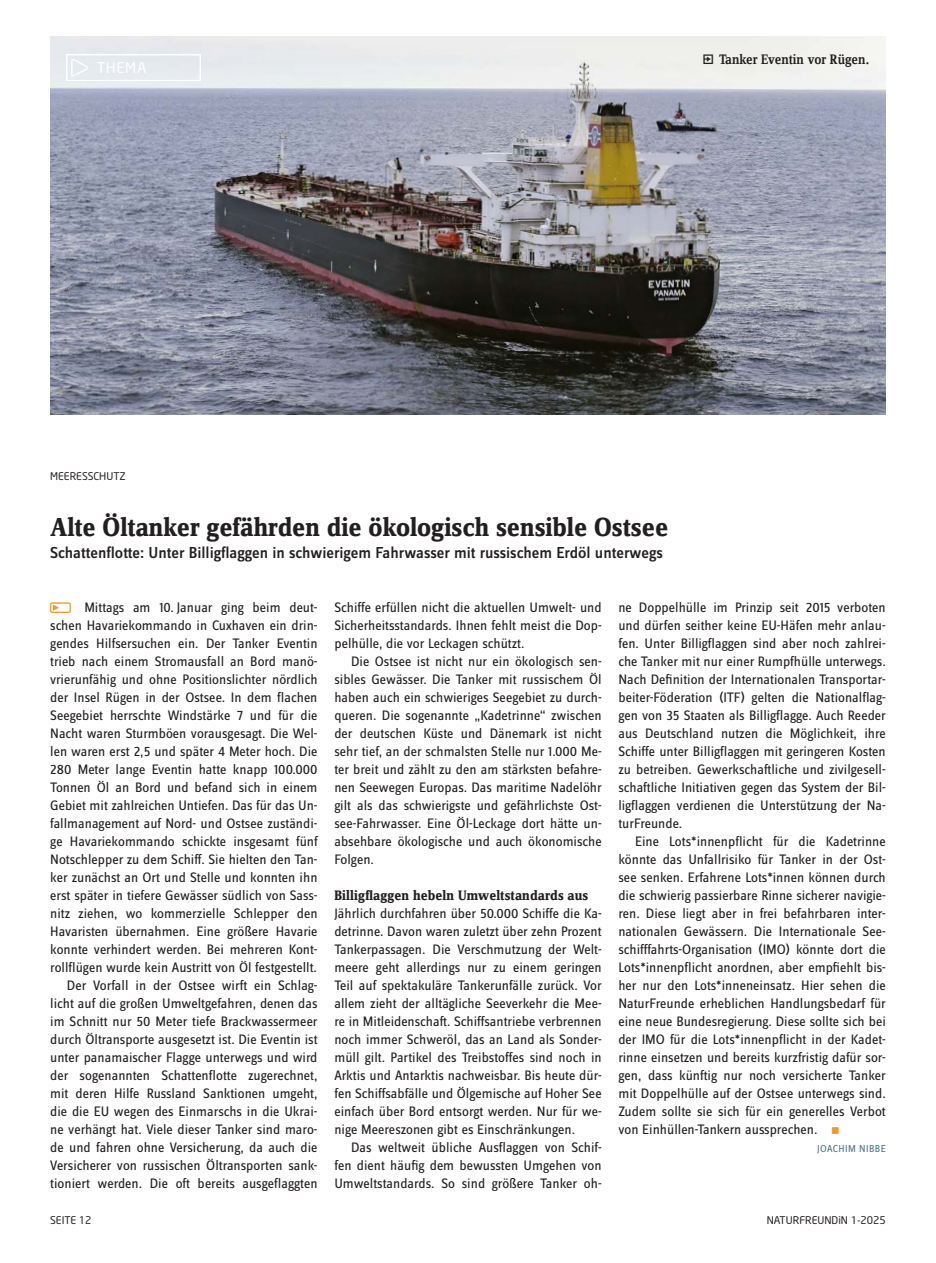
<style>
.page{position:relative;width:936px;height:1263px;background:#fff}
.page>*{position:absolute;margin:0;border:0;box-sizing:border-box;transform-origin:0 0}
.t1{font:27px "Zine Serif Dis OT Bld";color:#231f20}
.t2{font:500 16.5px "Zine Sans Dis OT";color:#231f20}
.t3{font:14.7px "Neo Sans";letter-spacing:.04em;color:#fff}
.t4{font:14.25px/18px "Zine Sans Dis OT";color:#231f20;text-align:justify}
.t5{font:14.25px "Zine Serif Dis OT Bld";letter-spacing:.01em;color:#231f20}
.t6{font:500 14.25px "Zine Serif Dis OT";color:#231f20}
.t7{font:10.5px "Neo Sans";color:#231f20}
.t8{font:10.5px "Zine Sans Dis OT";letter-spacing:.035em;color:#4e7887}
.s1{font-family:"NF Dfont 2024 Logo Und Specials";font-size:16.5px;color:#e89b2f}
.s2{font-family:"NF Dfont 2024 Logo Und Specials";color:#e89b2f}
</style>
<div class="page">
<img style="left:50px;top:36px;width:835px;height:378px">
<img style="left:67px;top:54px;width:133px;height:27px">
<p class="t3" style="left:97px;top:59px;width:51px">THEMA</p>
<p class="t6" style="left:702px;top:52px;width:169px">Ň Tanker Eventin vor Rügen.</p>
<p class="t7" style="left:50px;top:469px;width:77px">MEERESSCHUTZ</p>
<h1 class="t1" style="left:50px;top:513px;width:619px">Alte Öltanker gefährden die ökologisch sensible Ostsee</h1>
<p class="t2" style="left:50px;top:544px;width:614px">Schattenflotte: Unter Billigflaggen in schwierigem Fahrwasser mit russischem Erdöl unterwegs</p>
<p class="t4" style="left:50px;top:599px;width:269px;text-align:right"><span class="s1">b</span>Mittags am 10. Januar ging beim deut&shy;schen Havariekommando in Cuxhaven ein drin&shy;gendes Hilfsersuchen ein. Der Tanker Eventin trieb nach einem Stromausfall an Bord manö&shy;vrierunfähig und ohne Positionslichter nördlich der Insel Rügen in der Ostsee. In dem flachen Seegebiet herrschte Windstärke 7 und für die Nacht waren Sturmböen vorausgesagt. Die Wel&shy;len waren erst 2,5 und später 4 Meter hoch. Die 280 Meter lange Eventin hatte knapp 100.000<br>Tonnen Öl an Bord und befand sich in einem Gebiet mit zahlreichen Untiefen. Das für das Un&shy;fallmanagement auf Nord- und Ostsee zuständi&shy;ge Havariekommando schickte insgesamt fünf Notschlepper zu dem Schiff. Sie hielten den Tan&shy;ker zunächst an Ort und Stelle und konnten ihn erst später in tiefere Gewässer südlich von Sass&shy;nitz ziehen, wo kommerzielle Schlepper den Havaristen übernahmen. Eine größere Havarie konnte verhindert werden. Bei mehreren Kont&shy;rollflügen wurde kein Austritt von Öl festgestellt.<br>Der Vorfall in der Ostsee wirft ein Schlag&shy;licht auf die großen Umweltgefahren, denen das im Schnitt nur 50 Meter tiefe Brackwassermeer durch Öltransporte ausgesetzt ist. Die Eventin ist unter panamaischer Flagge unterwegs und wird der sogenannten Schattenflotte zugerechnet, mit deren Hilfe Russland Sanktionen umgeht, die die EU wegen des Einmarschs in die Ukrai&shy;ne verhängt hat. Viele dieser Tanker sind maro&shy;de und fahren ohne Versicherung, da auch die Versicherer von russischen Öltransporten sank&shy;tioniert werden. Die oft bereits ausgeflaggten</p>
<p class="t4" style="left:334px;top:599px;width:269px">Schiffe erfüllen nicht die aktuellen Umwelt- und Sicherheitsstandards. Ihnen fehlt meist die Dop&shy;pelhülle, die vor Leckagen schützt.</p>
<p class="t4" style="left:334px;top:653px;width:269px;text-indent:17px">Die Ostsee ist nicht nur ein ökologisch sen&shy;sibles Gewässer. Die Tanker mit russischem Öl haben auch ein schwieriges Seegebiet zu durch&shy;queren. Die sogenannte „Kadetrinne“ zwischen der deutschen Küste und Dänemark ist nicht sehr tief, an der schmalsten Stelle nur 1.000 Me&shy;ter breit und zählt zu den am stärksten befahre&shy;nen Seewegen Europas. Das maritime Nadelöhr gilt als das schwierigste und gefährlichste Ost&shy;see-Fahrwasser. Eine Öl-Leckage dort hätte un&shy;absehbare ökologische und auch ökonomische Folgen.</p>
<p class="t5" style="left:334px;top:888px;width:255px">Billigflaggen hebeln Umweltstandards aus</p>
<p class="t4" style="left:334px;top:905px;width:269px">Jährlich durchfahren über 50.000 Schiffe die Ka&shy;detrinne. Davon waren zuletzt über zehn Prozent Tankerpassagen. Die Verschmutzung der Welt&shy;meere geht allerdings nur zu einem geringen Teil auf spektakuläre Tankerunfälle zurück. Vor allem zieht der alltägliche Seeverkehr die Mee&shy;re in Mitleidenschaft. Schiffsantriebe verbrennen noch immer Schweröl, das an Land als Sonder&shy;müll gilt. Partikel des Treibstoffes sind noch in Arktis und Antarktis nachweisbar. Bis heute dür&shy;fen Schiffsabfälle und Ölgemische auf Hoher See einfach über Bord entsorgt werden. Nur für we&shy;nige Meereszonen gibt es Einschränkungen.</p>
<p class="t4" style="left:334px;top:1139px;width:269px;text-indent:17px">Das weltweit übliche Ausflaggen von Schif&shy;fen dient häufig dem bewussten Umgehen von Umweltstandards. So sind größere Tanker oh-</p>
<p class="t4" style="left:618px;top:599px;width:269px">ne Doppelhülle im Prinzip seit 2015 verboten und dürfen seither keine EU-Häfen mehr anlau&shy;fen. Unter Billigflaggen sind aber noch zahlrei&shy;che Tanker mit nur einer Rumpfhülle unterwegs.<br>Nach Definition der Internationalen Transportar&shy;beiter-Föderation (ITF) gelten die Nationalflag&shy;gen von 35 Staaten als Billigflagge. Auch Reeder aus Deutschland nutzen die Möglichkeit, ihre Schiffe unter Billigflaggen mit geringeren Kosten zu betreiben. Gewerkschaftliche und zivilgesell&shy;schaftliche Initiativen gegen das System der Bil&shy;ligflaggen verdienen die Unterstützung der Na&shy;turFreunde.</p>
<p class="t4" style="left:618px;top:833px;width:269px;text-indent:17px">Eine Lots*innenpflicht für die Kadetrinne könnte das Unfallrisiko für Tanker in der Ost&shy;see senken. Erfahrene Lots*innen können durch die schwierig passierbare Rinne sicherer navigie&shy;ren. Diese liegt aber in frei befahrbaren inter&shy;nationalen Gewässern. Die Internationale See&shy;schifffahrts-Organisation (IMO) könnte dort die Lots*innenpflicht anordnen, aber empfiehlt bis&shy;her nur den Lots*inneneinsatz. Hier sehen die NaturFreunde erheblichen Handlungsbedarf für eine neue Bundesregierung. Diese sollte sich bei der IMO für die Lots*innenpflicht in der Kadet&shy;rinne einsetzen und bereits kurzfristig dafür sor&shy;gen, dass künftig nur noch versicherte Tanker mit Doppelhülle auf der Ostsee unterwegs sind.<br>Zudem sollte sie sich für ein generelles Verbot von Einhüllen-Tankern aussprechen.<span class="s2">c</span></p>
<p class="t8" style="left:817px;top:1144px;width:70px">JOACHIM NIBBE</p>
<p class="t7" style="left:50px;top:1214px;width:43px">SEITE 12</p>
<p class="t7" style="left:766px;top:1214px;width:121px">NATURFREUNDiN 1-2025</p>
</div>
